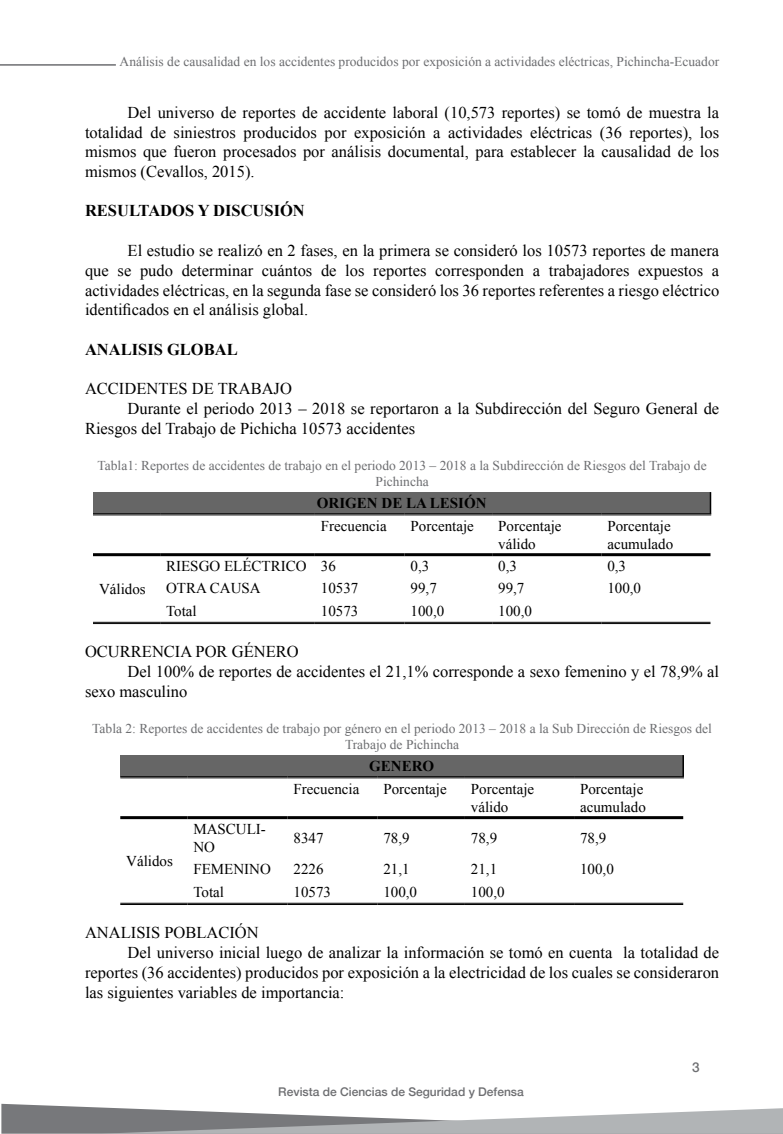
<style>
.page{position:relative;width:783px;height:1134px;background:#fff}
.page>*{position:absolute;margin:0;border:0;box-sizing:border-box;transform-origin:0 0}
.t1{font:16.5px/19.8px "Times New Roman";color:#000;text-align:justify}
.t2{font:700 16.5px "Times New Roman";color:#000}
.t3{font:15px/18px "Times New Roman";color:#000}
.t4{font:700 15px "Times New Roman";color:#000}
.t5{font:13.5px/16.2px "Times New Roman";color:#6d6e71;text-align:center}
.t6{font:500 13.5px "Helvetica Neue";color:#6d6e71}
.t7{font:500 12px "Helvetica Neue";color:#6d6e71}
</style>
<div class="page">
<svg style="left:1px;top:1104px;width:782px;height:30px"></svg>
<hr style="left:0;top:64px;width:116px;height:2px;background:#6d6e71">
<div style="left:93px;top:492px;width:617px;height:22px;background:#666"></div>
<svg style="left:93px;top:556px;width:617px;height:66px"></svg>
<svg style="left:710px;top:492px;width:1px;height:21px"></svg>
<hr style="left:93px;top:513px;width:67px;height:1px;background:#000">
<hr style="left:93px;top:515px;width:67px;height:1px;background:#000">
<hr style="left:160px;top:513px;width:155px;height:1px;background:#000">
<hr style="left:160px;top:515px;width:155px;height:1px;background:#000">
<hr style="left:315px;top:513px;width:90px;height:1px;background:#000">
<hr style="left:315px;top:515px;width:90px;height:1px;background:#000">
<hr style="left:405px;top:513px;width:87px;height:1px;background:#000">
<hr style="left:405px;top:515px;width:87px;height:1px;background:#000">
<hr style="left:492px;top:513px;width:109px;height:1px;background:#000">
<hr style="left:492px;top:515px;width:109px;height:1px;background:#000">
<hr style="left:601px;top:513px;width:110px;height:1px;background:#000">
<hr style="left:601px;top:515px;width:110px;height:1px;background:#000">
<hr style="left:93px;top:553px;width:67px;height:3px;background:#000">
<hr style="left:160px;top:553px;width:155px;height:3px;background:#000">
<hr style="left:315px;top:553px;width:90px;height:3px;background:#000">
<hr style="left:405px;top:553px;width:87px;height:3px;background:#000">
<hr style="left:492px;top:553px;width:109px;height:3px;background:#000">
<hr style="left:601px;top:553px;width:109px;height:3px;background:#000">
<hr style="left:93px;top:622px;width:67px;height:1px;background:#000">
<hr style="left:93px;top:623px;width:67px;height:1px;background:#000">
<hr style="left:160px;top:622px;width:155px;height:1px;background:#000">
<hr style="left:160px;top:623px;width:155px;height:1px;background:#000">
<hr style="left:315px;top:622px;width:90px;height:1px;background:#000">
<hr style="left:315px;top:623px;width:90px;height:1px;background:#000">
<hr style="left:405px;top:622px;width:87px;height:1px;background:#000">
<hr style="left:405px;top:623px;width:87px;height:1px;background:#000">
<hr style="left:492px;top:622px;width:109px;height:1px;background:#000">
<hr style="left:492px;top:623px;width:109px;height:1px;background:#000">
<hr style="left:601px;top:622px;width:109px;height:1px;background:#000">
<hr style="left:601px;top:623px;width:109px;height:1px;background:#000">
<div style="left:120px;top:755px;width:563px;height:22px;background:#666"></div>
<svg style="left:120px;top:819px;width:563px;height:84px"></svg>
<hr style="left:682px;top:755px;width:2px;height:21px;background:#000">
<hr style="left:120px;top:776px;width:67px;height:1px;background:#000">
<hr style="left:120px;top:778px;width:67px;height:1px;background:#000">
<hr style="left:187px;top:776px;width:100px;height:1px;background:#000">
<hr style="left:187px;top:778px;width:100px;height:1px;background:#000">
<hr style="left:287px;top:776px;width:90px;height:1px;background:#000">
<hr style="left:287px;top:778px;width:90px;height:1px;background:#000">
<hr style="left:377px;top:776px;width:88px;height:1px;background:#000">
<hr style="left:377px;top:778px;width:88px;height:1px;background:#000">
<hr style="left:465px;top:776px;width:109px;height:1px;background:#000">
<hr style="left:465px;top:778px;width:109px;height:1px;background:#000">
<hr style="left:574px;top:776px;width:110px;height:1px;background:#000">
<hr style="left:574px;top:778px;width:110px;height:1px;background:#000">
<hr style="left:120px;top:816px;width:67px;height:3px;background:#000">
<hr style="left:187px;top:816px;width:100px;height:3px;background:#000">
<hr style="left:287px;top:816px;width:90px;height:3px;background:#000">
<hr style="left:377px;top:816px;width:88px;height:3px;background:#000">
<hr style="left:465px;top:816px;width:109px;height:3px;background:#000">
<hr style="left:574px;top:816px;width:109px;height:3px;background:#000">
<hr style="left:120px;top:903px;width:67px;height:1px;background:#000">
<hr style="left:120px;top:904px;width:67px;height:1px;background:#000">
<hr style="left:187px;top:903px;width:100px;height:1px;background:#000">
<hr style="left:187px;top:904px;width:100px;height:1px;background:#000">
<hr style="left:287px;top:903px;width:90px;height:1px;background:#000">
<hr style="left:287px;top:904px;width:90px;height:1px;background:#000">
<hr style="left:377px;top:903px;width:88px;height:1px;background:#000">
<hr style="left:377px;top:904px;width:88px;height:1px;background:#000">
<hr style="left:465px;top:903px;width:109px;height:1px;background:#000">
<hr style="left:465px;top:904px;width:109px;height:1px;background:#000">
<hr style="left:574px;top:903px;width:109px;height:1px;background:#000">
<hr style="left:574px;top:904px;width:109px;height:1px;background:#000">
<p class="t5" style="left:120px;top:53px;width:601px">Análisis de causalidad en los accidentes producidos por exposición a actividades eléctricas, Pichincha-Ecuador</p>
<p class="t1" style="left:85px;top:102px;width:635px;text-indent:43px">Del universo de reportes de accidente laboral (10,573 reportes) se tomó de muestra la totalidad de siniestros producidos por exposición a actividades eléctricas (36 reportes), los mismos que fueron procesados por análisis documental, para establecer la causalidad de los mismos (Cevallos, 2015).</p>
<p class="t2" style="left:85px;top:200px;width:221px">RESULTADOS Y DISCUSIÓN</p>
<p class="t1" style="left:85px;top:240px;width:636px;text-indent:43px">El estudio se realizó en 2 fases, en la primera se consideró los 10573 reportes de manera que se pudo determinar cuántos de los reportes corresponden a trabajadores expuestos a actividades eléctricas, en la segunda fase se consideró los 36 reportes referentes a riesgo eléctrico identificados en el análisis global.</p>
<p class="t2" style="left:85px;top:338px;width:154px">ANALISIS GLOBAL</p>
<p class="t1" style="left:85px;top:379px;width:208px">ACCIDENTES DE TRABAJO</p>
<p class="t1" style="left:128px;top:398px;width:593px">Durante el periodo 2013 – 2018 se reportaron a la Subdirección del Seguro General de</p>
<p class="t1" style="left:85px;top:418px;width:331px">Riesgos del Trabajo de Pichicha 10573 accidentes</p>
<p class="t5" style="left:98px;top:457px;width:611px">Tabla1: Reportes de accidentes de trabajo en el periodo 2013 – 2018 a la Subdirección de Riesgos del Trabajo de<br>Pichincha</p>
<p class="t4" style="left:317px;top:493px;width:171px">ORIGEN DE LA LESIÓN</p>
<p class="t3" style="left:321px;top:516px;width:67px">Frecuencia</p>
<p class="t3" style="left:411px;top:516px;width:65px">Porcentaje</p>
<p class="t3" style="left:498px;top:516px;width:65px">Porcentaje válido</p>
<p class="t3" style="left:607px;top:516px;width:67px">Porcentaje acumulado</p>
<p class="t3" style="left:99px;top:580px;width:48px">Válidos</p>
<p class="t3" style="left:166px;top:557px;width:171px">RIESGO ELÉCTRICO 36</p>
<p class="t3" style="left:411px;top:557px;width:20px">0,3</p>
<p class="t3" style="left:498px;top:557px;width:20px">0,3</p>
<p class="t3" style="left:607px;top:557px;width:20px">0,3</p>
<p class="t3" style="left:166px;top:579px;width:96px">OTRA CAUSA</p>
<p class="t3" style="left:321px;top:579px;width:39px">10537</p>
<p class="t3" style="left:411px;top:579px;width:28px">99,7</p>
<p class="t3" style="left:498px;top:579px;width:28px">99,7</p>
<p class="t3" style="left:607px;top:579px;width:35px">100,0</p>
<p class="t3" style="left:166px;top:602px;width:32px">Total</p>
<p class="t3" style="left:321px;top:602px;width:39px">10573</p>
<p class="t3" style="left:411px;top:602px;width:35px">100,0</p>
<p class="t3" style="left:498px;top:602px;width:35px">100,0</p>
<p class="t1" style="left:85px;top:642px;width:215px">OCURRENCIA POR GÉNERO</p>
<p class="t1" style="left:128px;top:661px;width:593px">Del 100% de reportes de accidentes el 21,1% corresponde a sexo femenino y el 78,9% al</p>
<p class="t1" style="left:85px;top:681px;width:104px">sexo masculino</p>
<p class="t5" style="left:92px;top:720px;width:621px">Tabla 2: Reportes de accidentes de trabajo por género en el periodo 2013 – 2018 a la Sub Dirección de Riesgos del<br>Trabajo de Pichincha</p>
<p class="t4" style="left:369px;top:756px;width:67px">GENERO</p>
<p class="t3" style="left:293px;top:779px;width:67px">Frecuencia</p>
<p class="t3" style="left:383px;top:779px;width:65px">Porcentaje</p>
<p class="t3" style="left:471px;top:779px;width:65px">Porcentaje válido</p>
<p class="t3" style="left:580px;top:779px;width:67px">Porcentaje acumulado</p>
<p class="t3" style="left:193px;top:820px;width:74px">MASCULI-<br>NO</p>
<p class="t3" style="left:293px;top:829px;width:31px">8347</p>
<p class="t3" style="left:383px;top:829px;width:28px">78,9</p>
<p class="t3" style="left:471px;top:829px;width:28px">78,9</p>
<p class="t3" style="left:580px;top:829px;width:28px">78,9</p>
<p class="t3" style="left:193px;top:860px;width:79px">FEMENINO</p>
<p class="t3" style="left:293px;top:860px;width:31px">2226</p>
<p class="t3" style="left:383px;top:860px;width:28px">21,1</p>
<p class="t3" style="left:471px;top:860px;width:28px">21,1</p>
<p class="t3" style="left:580px;top:860px;width:35px">100,0</p>
<p class="t3" style="left:193px;top:883px;width:32px">Total</p>
<p class="t3" style="left:293px;top:883px;width:39px">10573</p>
<p class="t3" style="left:383px;top:883px;width:35px">100,0</p>
<p class="t3" style="left:471px;top:883px;width:35px">100,0</p>
<p class="t1" style="left:85px;top:923px;width:175px">ANALISIS POBLACIÓN</p>
<p class="t1" style="left:128px;top:942px;width:593px">Del universo inicial luego de analizar la información se tomó en cuenta la totalidad de</p>
<p class="t1" style="left:85px;top:962px;width:635px">reportes (36 accidentes) producidos por exposición a la electricidad de los cuales se consideraron</p>
<p class="t1" style="left:85px;top:982px;width:261px">las siguientes variables de importancia:</p>
<p class="t3" style="left:126px;top:852px;width:48px">Válidos</p>
<p class="t7" style="left:278px;top:1082px;width:247px">Revista de Ciencias de Seguridad y Defensa</p>
<p class="t6" style="left:692px;top:1056px;width:9px">3</p>
</div>
